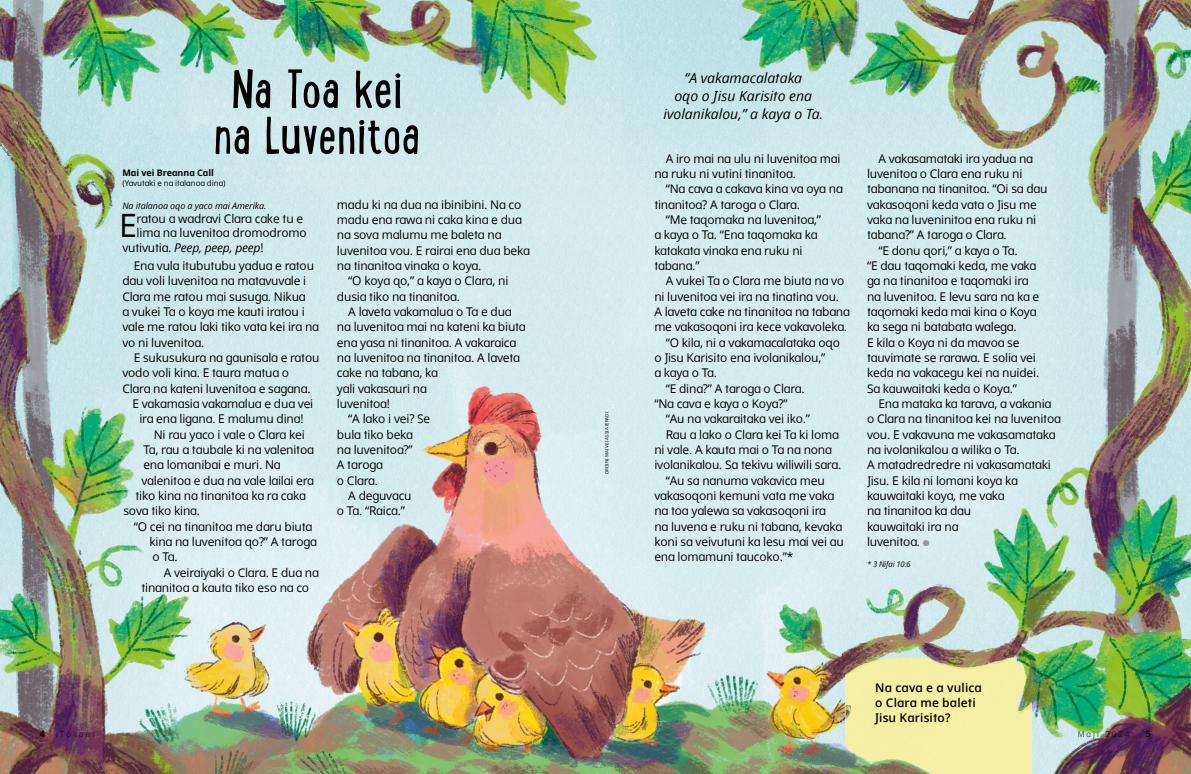
<style>
.page{position:relative;width:1191px;height:774px;background:#fff}
.page>*{position:absolute;margin:0;border:0;box-sizing:border-box;transform-origin:0 0}
.h1_LUNCHBOX_title{font:57.8px/46px "Lunch Box";letter-spacing:-.02em;color:#000;text-align:center}
.p1_first{font:32.2px "Dots Solidlds Lat";color:#000}
.t1{font:italic 14px/18px "Dots Solidlds Lat";color:#000;text-align:center}
.p1{font:12px/15.3px "Dots Solidlds Lat";letter-spacing:-.015em;color:#000}
.p1_first-2{font:12px "Dots Solidlds Lat";letter-spacing:-.015em;color:#000}
.p1_aside_info_first__Literacy_prompt{font:600 12px/15px "Dots Solidlds Lat";letter-spacing:.01em;color:#000}
.p1_first-3{font:italic 12px "Dots Solidlds Lat";letter-spacing:-.015em;color:#000}
.t2{font:700 9.2px "Dots Solidlds Lat";color:#000;scale:.95 1}
.p1_bio{font:italic 9px "Dots Solidlds Lat";letter-spacing:-.01em;color:#000}
.p1_author-name{font:700 9px "Dots Solidlds Lat";letter-spacing:-.005em;color:#000}
.t3{font:300 8.2px "Dots Solidlds Lat";letter-spacing:.28em;color:#000;scale:.95 1}
.p1_author-role{font:8px "Dots Solidlds Lat";letter-spacing:-.005em;color:#000}
.p1_note_symbol-1_only{font:italic 8px "Dots Solidlds Lat";letter-spacing:-.01em;color:#000;scale:.95 1}
.t4{font:4.5px "Dots Solidlds Lat";color:#000}
.s1{font-style:normal}
.s2{font-family:"Ding P Ilds Dpi";font-size:8.5px;color:#969798}
</style>
<div class="page">
<img style="left:0;top:0;width:1191px;height:774px">
<div style="left:845px;top:658px;width:187px;height:116px;background:#f6efa6"></div>
<img style="left:841px;top:643px;width:196px;height:68px">
<img style="left:845px;top:705px;width:6px;height:15px">
<img style="left:829px;top:743px;width:104px;height:31px">
<p class="h1_LUNCHBOX_title" style="left:213px;top:64px;width:209px">Na Toa kei na Luvenitoa</p>
<p class="t1" style="left:663px;top:69px;width:161px">“A vakamacalataka<br>oqo o Jisu Karisito ena ivolanikalou,” a kaya o Ta.</p>
<p class="p1" style="left:654px;top:151px;width:188px;text-indent:11px">A iro mai na ulu ni luvenitoa mai na ruku ni vutini tinanitoa.</p>
<p class="p1" style="left:654px;top:181px;width:190px;text-indent:11px">“Na cava a cakava kina va oya na tinanitoa? A taroga o Clara.</p>
<p class="p1" style="left:654px;top:212px;width:168px;text-indent:11px">“Me taqomaka na luvenitoa,” a kaya o Ta. “Ena taqomaka ka katakata vinaka ena ruku ni tabana.”</p>
<p class="p1" style="left:654px;top:273px;width:197px;text-indent:11px">A vukei Ta o Clara me biuta na vo ni luvenitoa vei ira na tinatina vou.<br>A laveta cake na tinanitoa na tabana me vakasoqoni ira kece vakavoleka.</p>
<p class="p1" style="left:654px;top:335px;width:187px;text-indent:11px">“O kila, ni a vakamacalataka oqo o Jisu Karisito ena ivolanikalou,”<br>a kaya o Ta.</p>
<p class="p1" style="left:654px;top:381px;width:152px;text-indent:11px">“E dina?” A taroga o Clara. “Na cava e kaya o Koya?”</p>
<p class="p1" style="left:665px;top:411px;width:146px">“Au na vakaraitaka vei iko.”</p>
<p class="p1" style="left:654px;top:427px;width:188px;text-indent:11px">Rau a lako o Clara kei Ta ki loma ni vale. A kauta mai o Ta na nona ivolanikalou. Sa tekivu wiliwili sara.</p>
<p class="p1" style="left:654px;top:473px;width:191px;text-indent:11px">“Au sa nanuma vakavica meu vakasoqoni kemuni vata me vaka na toa yalewa sa vakasoqoni ira<br>na luvena e ruku ni tabana, kevaka koni sa veivutuni ka lesu mai vei au ena lomamuni taucoko.”*</p>
<p class="p1_author-name" style="left:122px;top:166px;width:93px">Mai vei Breanna Call</p>
<p class="p1_author-role" style="left:122px;top:178px;width:105px">(Yavutaki e na italanoa dina)</p>
<p class="p1_bio" style="left:122px;top:199px;width:145px">Na italanoa oqo a yaco mai Amerika.</p>
<p class="p1_first" style="left:119px;top:202px;width:19px">E</p>
<p class="p1_first-2" style="left:137px;top:210px;width:168px">ratou a wadravi Clara cake tu e</p>
<p class="p1" style="left:337px;top:197px;width:194px">madu ki na dua na ibinibini. Na co madu ena rawa ni caka kina e dua na sova malumu me baleta na luvenitoa vou. E rairai ena dua beka na tinanitoa vinaka o koya.</p>
<p class="p1" style="left:337px;top:273px;width:173px;text-indent:11px">“O koya qo,” a kaya o Clara, ni dusia tiko na tinanitoa.</p>
<p class="p1" style="left:337px;top:304px;width:190px;text-indent:11px">A laveta vakamalua o Ta e dua na luvenitoa mai na kateni ka biuta ena yasa ni tinanitoa. A vakaraica na luvenitoa na tinanitoa. A laveta cake na tabana, ka<br>yali vakasauri na<br>luvenitoa!</p>
<p class="p1" style="left:337px;top:411px;width:95px;text-indent:11px">“A lako i vei? Se bula tiko beka<br>na luvenitoa?”<br>A taroga<br>o Clara.</p>
<p class="p1" style="left:337px;top:488px;width:76px;text-indent:11px">A deguvacu o Ta. “Raica.”</p>
<p class="p1_first-2" style="left:137px;top:224px;width:172px">lima na luvenitoa dromodromo</p>
<p class="p1_first-3" style="left:122px;top:239px;width:143px"><span class="s1">vutivutia.</span> Peep, peep, peep<span class="s1">!</span></p>
<p class="p1" style="left:122px;top:258px;width:198px;text-indent:11px">Ena vula itubutubu yadua e ratou dau voli luvenitoa na matavuvale i<br>Clara me ratou mai susuga. Nikua<br>a vukei Ta o koya me kauti iratou i vale me ratou laki tiko vata kei ira na vo ni luvenitoa.</p>
<p class="p1" style="left:134px;top:350px;width:187px">E sukusukura na gaunisala e ratou</p>
<p class="p1" style="left:122px;top:365px;width:168px">vodo voli kina. E taura matua o</p>
<p class="p1" style="left:122px;top:381px;width:190px">Clara na kateni luvenitoa e sagana.</p>
<p class="p1" style="left:132px;top:396px;width:182px">E vakamasia vakamalua e dua vei</p>
<p class="p1" style="left:139px;top:411px;width:166px">ira ena ligana. E malumu dina!</p>
<p class="p1" style="left:154px;top:427px;width:153px">Ni rau yaco i vale o Clara kei</p>
<p class="p1" style="left:143px;top:442px;width:172px">Ta, rau a taubale ki na valenitoa</p>
<p class="p1" style="left:143px;top:457px;width:139px">ena lomanibai e muri. Na</p>
<p class="p1" style="left:141px;top:473px;width:174px">valenitoa e dua na vale lailai era</p>
<p class="p1" style="left:135px;top:488px;width:172px">tiko kina na tinanitoa ka ra caka</p>
<p class="p1" style="left:123px;top:503px;width:78px">sova tiko kina.</p>
<p class="p1" style="left:149px;top:519px;width:169px;text-indent:-16px">“O cei na tinanitoa me daru biuta kina na luvenitoa qo?” A taroga o Ta.</p>
<p class="p1" style="left:141px;top:565px;width:179px;text-indent:22px">A veiraiyaki o Clara. E dua na tinanitoa a kauta tiko eso na co</p>
<p class="t4" style="left:603px;top:474px;width:64px;rotate:-90deg">DROINI MAI VEI ASSIA IERADI</p>
<p class="p1" style="left:867px;top:151px;width:182px;text-indent:11px">A vakasamataki ira yadua na luvenitoa o Clara ena ruku ni tabanana na tinanitoa. “Oi sa dau vakasoqoni keda vata o Jisu me vaka na luveninitoa ena ruku ni tabana?” A taroga o Clara.</p>
<p class="p1" style="left:867px;top:243px;width:174px;text-indent:11px">“E donu qori,” a kaya o Ta.<br>“E dau taqomaki keda, me vaka ga na tinanitoa e taqomaki ira na luvenitoa. E levu sara na ka e taqomaki keda mai kina o Koya ka sega ni batabata walega.<br>E kila o Koya ni da mavoa se tauvimate se rarawa. E solia vei keda na vakacegu kei na nuidei.<br>Sa kauwaitaki keda o Koya.”</p>
<p class="p1" style="left:867px;top:396px;width:195px;text-indent:11px">Ena mataka ka tarava, a vakania o Clara na tinanitoa kei na luvenitoa vou. E vakavuna me vakasamataka na ivolanikalou a wilika o Ta.<br>A matadredredre ni vakasamataki<br>Jisu. E kila ni lomani koya ka kauwaitaki koya, me vaka<br>na tinanitoa ka dau<br>kauwaitaki ira na<br>luvenitoa. <span class="s2">●</span></p>
<p class="p1_note_symbol-1_only" style="left:867px;top:559px;width:47px">* 3 Nifai 10:6</p>
<p class="p1_aside_info_first__Literacy_prompt" style="left:875px;top:680px;width:108px">Na cava e a vulica o Clara me baleti<br>Jisu Karisito?</p>
<p class="t2" style="left:40px;top:727px;width:7px">4</p>
<p class="t3" style="left:56px;top:728px;width:41px">iTokani</p>
<p class="t3" style="left:1077px;top:728px;width:56px">Maji 2024</p>
<p class="t2" style="left:1146px;top:727px;width:7px">5</p>
</div>
